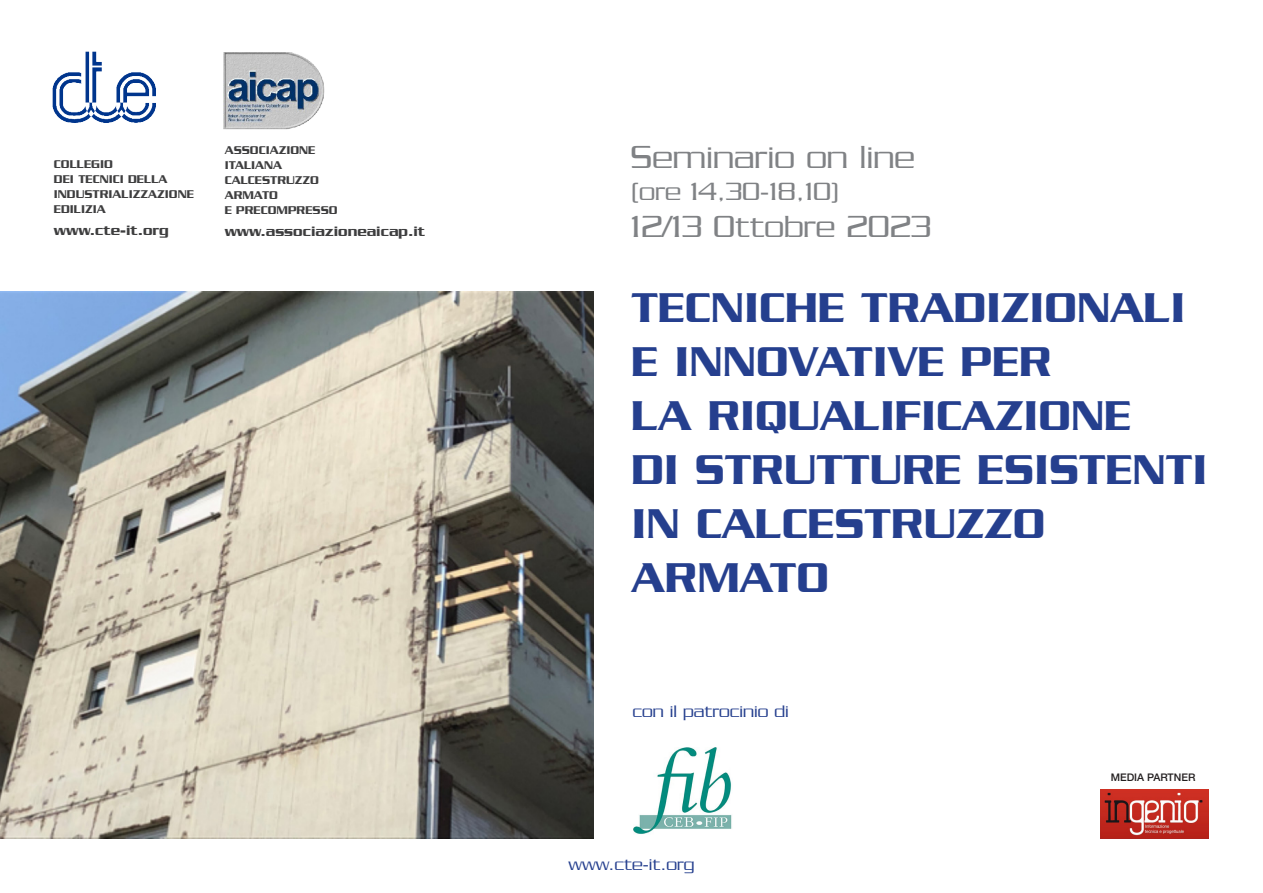
<style>
.page{position:relative;width:1263px;height:893px;background:#fff}
.page>*{position:absolute;margin:0;border:0;box-sizing:border-box;transform-origin:0 0}
.t1{font:500 45px "Serpentine";color:#253f8e}
.t2{font:300 34.5px "Serpentine";color:#808285}
.t3{font:300 33px "Serpentine";color:#808285}
.t4{font:300 27px "Serpentine";color:#808285}
.t5{font:300 18px "Serpentine";color:#253f8e}
.t6{font:500 15px "Serpentine";color:#3e3e3f}
.t7{font:500 12.15px "Serpentine";color:#3e3e3f}
.t8{font:500 10.5px "Helvetica Neue";color:#231f20}
</style>
<div class="page">
<img style="left:1100px;top:789px;width:109px;height:50px">
<img style="left:223px;top:52px;width:101px;height:78px">
<img style="left:52px;top:51px;width:104px;height:72px">
<img style="left:0;top:292px;width:593px;height:547px">
<img style="left:633px;top:747px;width:99px;height:87px">
<p class="t7" style="left:54px;top:157px;width:60px">COLLEGIO</p>
<p class="t7" style="left:54px;top:172px;width:115px">DEI TECNICI DELLA</p>
<p class="t7" style="left:54px;top:187px;width:141px">INDUSTRIALIZZAZIONE</p>
<p class="t7" style="left:54px;top:202px;width:53px">EDILIZIA</p>
<p class="t6" style="left:54px;top:222px;width:116px">www.cte-it.org</p>
<p class="t7" style="left:225px;top:144px;width:92px">ASSOCIAZIONE</p>
<p class="t7" style="left:225px;top:159px;width:59px">ITALIANA</p>
<p class="t7" style="left:225px;top:173px;width:96px">CALCESTRUZZO</p>
<p class="t7" style="left:225px;top:188px;width:55px">ARMATO</p>
<p class="t7" style="left:225px;top:203px;width:114px">E PRECOMPRESSO</p>
<p class="t6" style="left:225px;top:223px;width:202px">www.associazioneaicap.it</p>
<p class="t2" style="left:631px;top:138px;width:286px">Seminario on line</p>
<p class="t4" style="left:631px;top:176px;width:211px">(ore 14,30-18,10)</p>
<p class="t3" style="left:631px;top:208px;width:302px">12/13 Ottobre 2023</p>
<p class="t1" style="left:631px;top:282px;width:555px">TECNICHE TRADIZIONALI</p>
<p class="t1" style="left:631px;top:336px;width:422px">E INNOVATIVE PER</p>
<p class="t1" style="left:631px;top:390px;width:501px">LA RIQUALIFICAZIONE</p>
<p class="t1" style="left:631px;top:444px;width:578px">DI STRUTTURE ESISTENTI</p>
<p class="t1" style="left:631px;top:498px;width:415px">IN CALCESTRUZZO</p>
<p class="t1" style="left:631px;top:552px;width:199px">ARMATO</p>
<p class="t5" style="left:633px;top:701px;width:158px">con il patrocinio di</p>
<p class="t5" style="left:568px;top:854px;width:127px">www.cte-it.org</p>
<p class="t8" style="left:1111px;top:771px;width:86px">MEDIA PARTNER</p>
</div>
